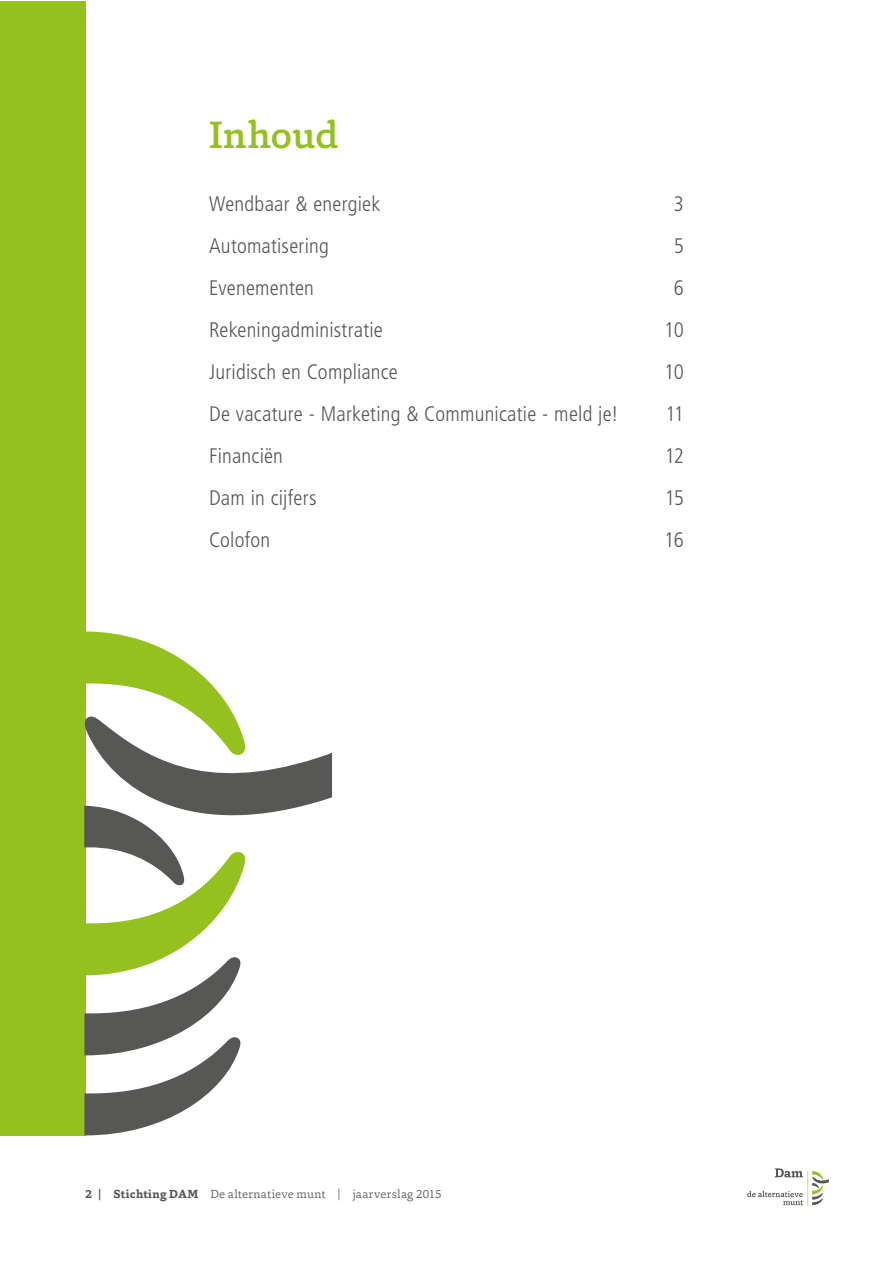
<style>
.page{position:relative;width:893px;height:1263px;background:#fff}
.page>*{position:absolute;margin:0;border:0;box-sizing:border-box;transform-origin:0 0}
.t1{font:500 39px "Capita";color:#95c11f}
.t2{font:300 condensed 21px "Frutiger LT Std";letter-spacing:.01em;color:#575756}
.t3{font:300 12px "Capita";letter-spacing:.015em;color:#575756}
.s1{font-weight:700}
</style>
<div class="page">
<div style="left:0;top:1px;width:85px;height:1134px;background:#95c11f"></div>
<svg style="left:246px;top:752px;width:86px;height:63px"></svg>
<svg style="left:84px;top:631px;width:162px;height:504px"></svg>
<svg style="left:747px;top:1168px;width:82px;height:37px"></svg>
<h1 class="t1" style="left:209px;top:109px;width:131px">Inhoud</h1>
<p class="t2" style="left:209px;top:192px;width:173px">Wendbaar &amp; energiek</p>
<p class="t2" style="left:674px;top:192px;width:12px">3</p>
<p class="t2" style="left:209px;top:234px;width:121px">Automatisering</p>
<p class="t2" style="left:674px;top:234px;width:12px">5</p>
<p class="t2" style="left:209px;top:276px;width:106px">Evenementen</p>
<p class="t2" style="left:674px;top:276px;width:12px">6</p>
<p class="t2" style="left:209px;top:318px;width:175px">Rekeningadministratie</p>
<p class="t2" style="left:664px;top:318px;width:21px">10</p>
<p class="t2" style="left:209px;top:360px;width:190px">Juridisch en Compliance</p>
<p class="t2" style="left:664px;top:360px;width:21px">10</p>
<p class="t2" style="left:209px;top:402px;width:411px">De vacature - Marketing &amp; Communicatie - meld je!</p>
<p class="t2" style="left:665px;top:402px;width:20px">11</p>
<p class="t2" style="left:209px;top:444px;width:76px">Financiën</p>
<p class="t2" style="left:665px;top:444px;width:21px">12</p>
<p class="t2" style="left:209px;top:486px;width:109px">Dam in cijfers</p>
<p class="t2" style="left:665px;top:486px;width:21px">15</p>
<p class="t2" style="left:209px;top:528px;width:63px">Colofon</p>
<p class="t2" style="left:664px;top:528px;width:21px">16</p>
<p class="t3" style="left:85px;top:1186px;width:358px"><span class="s1">2 | Stichting DAM</span> De alternatieve munt | jaarverslag 2015</p>
</div>
